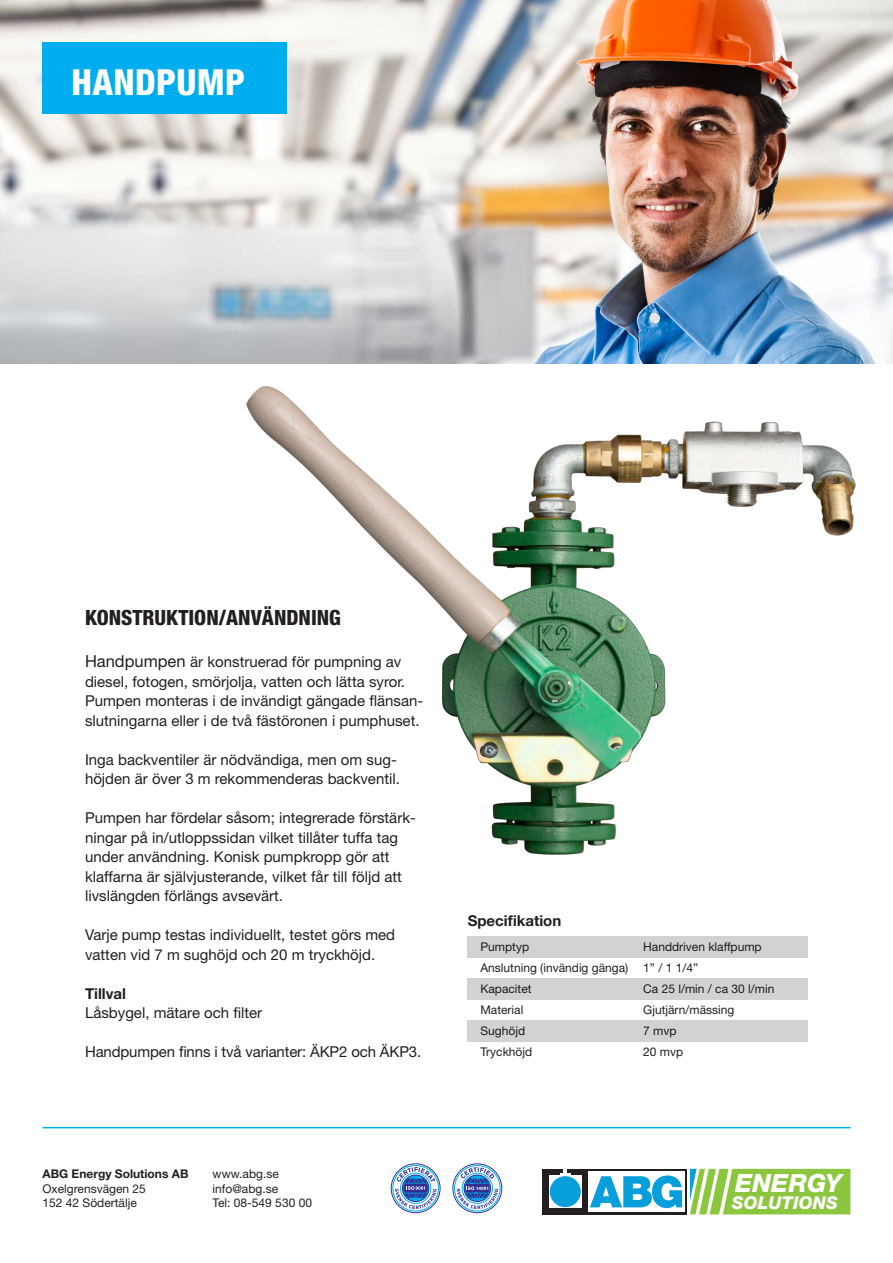
<style>
.page{position:relative;width:893px;height:1263px;background:#fff}
.page>*{position:absolute;margin:0;border:0;box-sizing:border-box;transform-origin:0 0}
.t1{font:800 condensed 36px "Helvetica Neue";letter-spacing:.01em;color:#fff}
.t2{font:italic 800 25.05px "Helvetica Neue";letter-spacing:.01em;color:#fff}
.t3{font:800 condensed 21px "Helvetica Neue";color:#231f20}
.t4{font:italic 800 17.7px "Helvetica Neue";letter-spacing:.01em;color:#fff}
.t5{font:15px/19.5px "Helvetica Neue";color:#231f20}
.t6{font:700 15px "Helvetica Neue";color:#231f20}
.t7{font:12px/14.4px "Helvetica Neue";color:#231f20}
.t8{font:700 12px "Helvetica Neue";color:#231f20}
.s1{font-size:16.5px}
</style>
<div class="page">
<img style="left:0;top:0;width:893px;height:364px">
<div style="left:468px;top:936px;width:340px;height:21px;background:#d1d2d4"></div>
<div style="left:468px;top:979px;width:340px;height:21px;background:#d1d2d4"></div>
<div style="left:468px;top:1020px;width:340px;height:21px;background:#d1d2d4"></div>
<img style="left:203px;top:343px;width:679px;height:512px">
<div style="left:43px;top:43px;width:244px;height:71px;background:#00aeef"></div>
<hr style="left:43px;top:1127px;width:807px;height:1px;background:#00aeef">
<div style="left:391px;top:1163px;width:49px;height:50px;border:1px solid #2e3092;border-radius:50%"></div>
<svg style="left:392px;top:1165px;width:47px;height:47px"></svg>
<svg style="left:453px;top:1164px;width:49px;height:49px"></svg>
<div style="left:453px;top:1163px;width:49px;height:50px;border:1px solid #2e3092;border-radius:50%"></div>
<div style="left:454px;top:1165px;width:46px;height:46px;border:1px solid #00aeef;border-radius:50%"></div>
<svg style="left:457px;top:1167px;width:41px;height:42px"></svg>
<div style="left:543px;top:1169px;width:144px;height:45px;background:#231f20"></div>
<svg style="left:549px;top:1175px;width:33px;height:33px"></svg>
<svg style="left:560px;top:1169px;width:11px;height:7px"></svg>
<div style="left:550px;top:1176px;width:31px;height:31px;background:#069edb;border-radius:50%"></div>
<div style="left:588px;top:1171px;width:96px;height:41px;background:#fff"></div>
<svg style="left:590px;top:1175px;width:92px;height:33px"></svg>
<svg style="left:690px;top:1169px;width:160px;height:45px;background:#92ca50"></svg>
<p class="t1" style="left:71px;top:59px;width:175px">HANDPUMP</p>
<p class="t3" style="left:85px;top:605px;width:257px">KONSTRUKTION/ANVÄNDNING</p>
<p class="t5" style="left:85px;top:652px;width:340px"><span class="s1">Handpumpen</span> är konstruerad för pumpning av diesel, fotogen, smörjolja, vatten och lätta syror.<br>Pumpen monteras i de invändigt gängade flänsan&shy;slutningarna eller i de två fästöronen i pumphuset.</p>
<p class="t5" style="left:85px;top:749px;width:316px">Inga backventiler är nödvändiga, men om sug&shy;höjden är över 3 m rekommenderas backventil.</p>
<p class="t5" style="left:85px;top:808px;width:332px">Pumpen har fördelar såsom; integrerade förstärk&shy;ningar på in/utloppssidan vilket tillåter tuffa tag under användning. Konisk pumpkropp gör att klaffarna är självjusterande, vilket får till följd att livslängden förlängs avsevärt.</p>
<p class="t5" style="left:85px;top:925px;width:312px">Varje pump testas individuellt, testet görs med vatten vid 7 m sughöjd och 20 m tryckhöjd.</p>
<p class="t6" style="left:85px;top:984px;width:43px">Tillval</p>
<p class="t5" style="left:85px;top:1003px;width:179px">Låsbygel, mätare och filter</p>
<p class="t5" style="left:85px;top:1042px;width:338px">Handpumpen finns i två varianter: ÄKP2 och ÄKP3.</p>
<p class="t8" style="left:43px;top:1167px;width:148px">ABG Energy Solutions AB</p>
<p class="t7" style="left:43px;top:1181px;width:105px">Oxelgrensvägen 25</p>
<p class="t7" style="left:43px;top:1195px;width:96px">152 42 Södertälje</p>
<p class="t7" style="left:213px;top:1167px;width:68px">www.abg.se info@abg.se</p>
<p class="t7" style="left:213px;top:1195px;width:101px">Tel: 08-549 530 00</p>
<p class="t6" style="left:468px;top:911px;width:95px">Specifikation</p>
<p class="t7" style="left:480px;top:940px;width:50px">Pumptyp</p>
<p class="t7" style="left:643px;top:940px;width:120px">Handdriven klaffpump</p>
<p class="t7" style="left:480px;top:961px;width:219px">Anslutning (invändig gänga) 1” / 1 1/4”</p>
<p class="t7" style="left:480px;top:982px;width:53px">Kapacitet</p>
<p class="t7" style="left:643px;top:982px;width:133px">Ca 25 l/min / ca 30 l/min</p>
<p class="t7" style="left:480px;top:1003px;width:44px">Material</p>
<p class="t7" style="left:643px;top:1003px;width:93px">Gjutjärn/mässing</p>
<p class="t7" style="left:480px;top:1024px;width:46px">Sughöjd</p>
<p class="t7" style="left:643px;top:1024px;width:35px">7 mvp</p>
<p class="t7" style="left:480px;top:1045px;width:53px">Tryckhöjd</p>
<p class="t7" style="left:643px;top:1045px;width:42px">20 mvp</p>
<p class="t2" style="left:735px;top:1168px;width:108px">ENERGY</p>
<p class="t4" style="left:732px;top:1192px;width:108px">SOLUTIONS</p>
</div>
